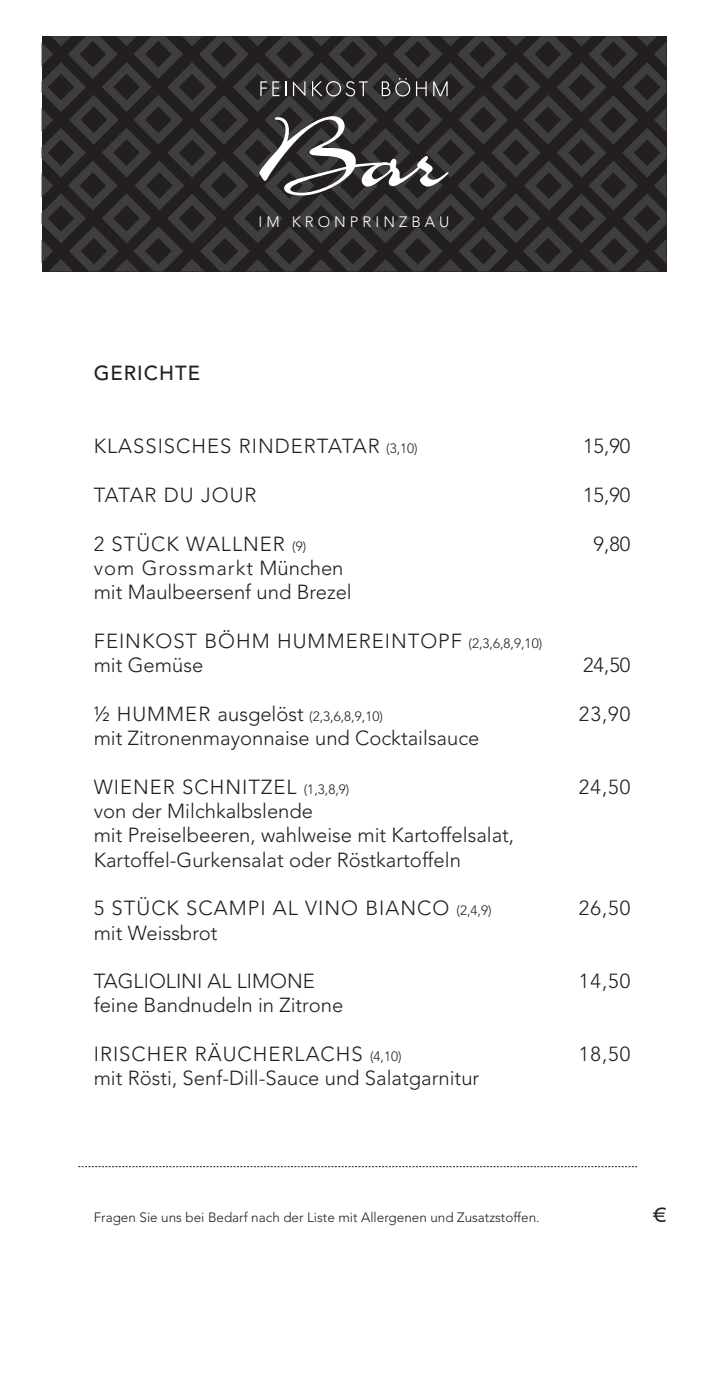
<style>
.page{position:relative;width:708px;height:1378px;background:#fff}
.page>*{position:absolute;margin:0;border:0;box-sizing:border-box;transform-origin:0 0}
.t1{font:300 20.25px/24.3px "Avenir";color:#231f20}
.t2{font:300 20.25px/24.3px "Avenir";letter-spacing:.05em;color:#231f20}
.t3{font:500 20.25px "Avenir";letter-spacing:.05em;color:#231f20}
.t4{font:300 15.08px "Avenir";letter-spacing:.27em;color:#fff}
.t5{font:300 13.5px "Avenir";color:#231f20}
.s1{font-size:13.5px}
</style>
<div class="page">
<svg style="left:78px;top:1166px;width:559px;height:1px"></svg>
<svg style="left:42px;top:36px;width:624px;height:235px;background:#323031"></svg>
<p class="t3" style="left:94px;top:362px;width:108px">GERICHTE</p>
<p class="t4" style="left:258px;top:212px;width:192px">IM KRONPRINZBAU</p>
<p class="t2" style="left:94px;top:434px;width:326px">KLASSISCHES RINDERTATAR <span class="s1">(3,10)</span></p>
<p class="t1" style="left:583px;top:434px;width:49px">15,90</p>
<p class="t2" style="left:94px;top:483px;width:164px">TATAR DU JOUR</p>
<p class="t1" style="left:583px;top:483px;width:49px">15,90</p>
<p class="t2" style="left:94px;top:531px;width:214px">2 STÜCK WALLNER <span class="s1">(9)</span></p>
<p class="t1" style="left:594px;top:531px;width:38px">9,80</p>
<p class="t1" style="left:94px;top:556px;width:260px">vom Grossmarkt München mit Maulbeersenf und Brezel</p>
<p class="t2" style="left:94px;top:629px;width:450px">FEINKOST BÖHM HUMMEREINTOPF <span class="s1">(2,3,6,8,9,10) </span>mit Gemüse</p>
<p class="t1" style="left:583px;top:653px;width:49px">24,50</p>
<p class="t1" style="left:94px;top:701px;width:291px">½ HUMMER ausgelöst <span class="s1">(2,3,6,8,9,10)</span></p>
<p class="t1" style="left:579px;top:701px;width:53px">23,90</p>
<p class="t1" style="left:94px;top:726px;width:387px">mit Zitronenmayonnaise und Cocktailsauce</p>
<p class="t2" style="left:94px;top:774px;width:257px">WIENER SCHNITZEL <span class="s1">(1,3,8,9)</span></p>
<p class="t1" style="left:579px;top:774px;width:53px">24,50</p>
<p class="t1" style="left:94px;top:799px;width:422px">von der Milchkalbslende<br>mit Preiselbeeren, wahlweise mit Kartoffelsalat,<br>Kartoffel-Gurkensalat oder Röstkartoffeln</p>
<p class="t2" style="left:94px;top:896px;width:399px">5 STÜCK SCAMPI AL VINO BIANCO <span class="s1">(2,4,9)</span></p>
<p class="t1" style="left:579px;top:896px;width:53px">26,50</p>
<p class="t1" style="left:94px;top:920px;width:125px">mit Weissbrot</p>
<p class="t1" style="left:94px;top:969px;width:223px">TAGLIOLINI AL LIMONE</p>
<p class="t1" style="left:579px;top:969px;width:53px">14,50</p>
<p class="t1" style="left:94px;top:993px;width:251px">feine Bandnudeln in Zitrone</p>
<p class="t2" style="left:94px;top:1042px;width:309px">IRISCHER RÄUCHERLACHS <span class="s1">(4,10)</span></p>
<p class="t1" style="left:579px;top:1042px;width:53px">18,50</p>
<p class="t1" style="left:94px;top:1066px;width:387px">mit Rösti, Senf-Dill-Sauce und Salatgarnitur</p>
<p class="t5" style="left:94px;top:1209px;width:447px">Fragen Sie uns bei Bedarf nach der Liste mit Allergenen und Zusatzstoffen.</p>
</div>
